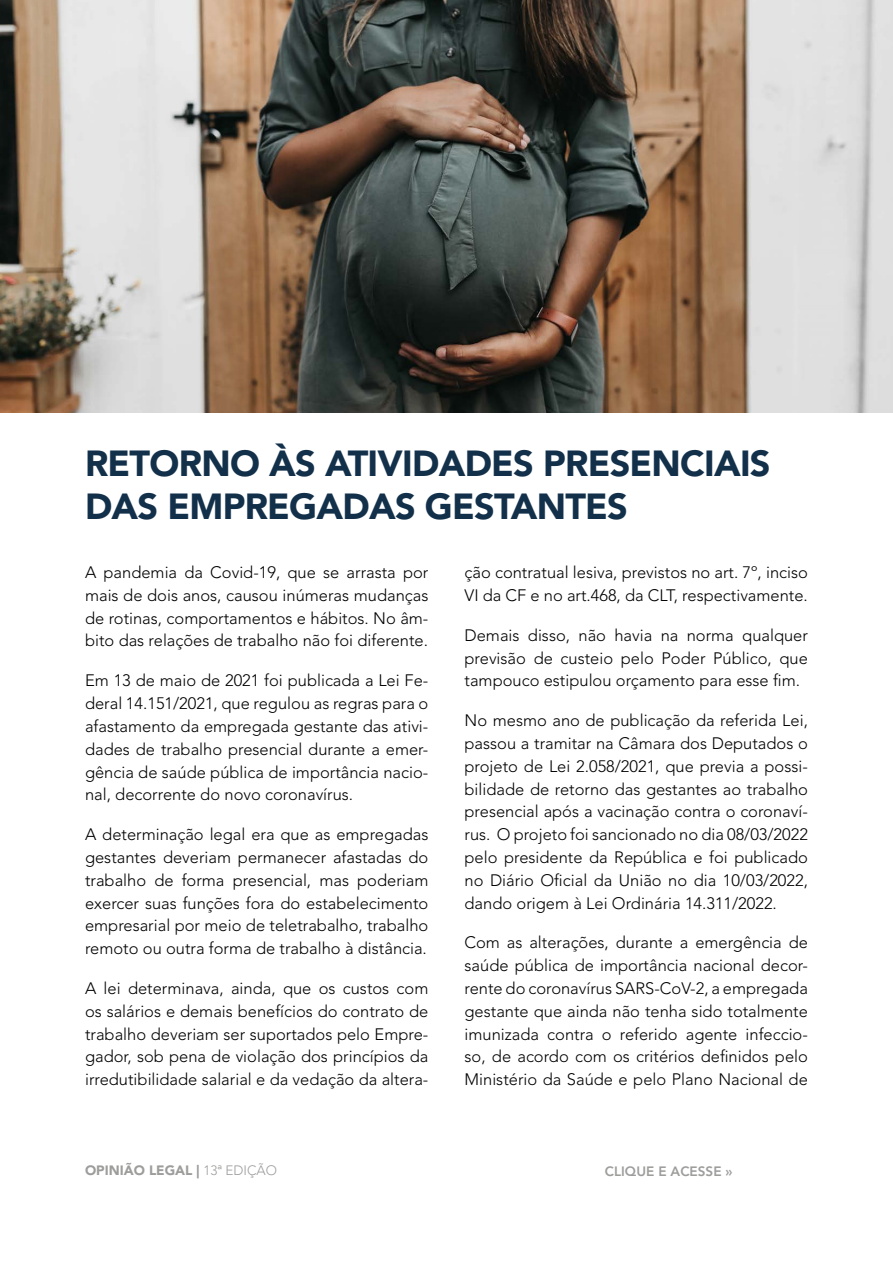
<style>
.page{position:relative;width:893px;height:1263px;background:#fff}
.page>*{position:absolute;margin:0;border:0;box-sizing:border-box;transform-origin:0 0}
.t1{font:900 36px/43.2px "Avenir LT Std";letter-spacing:-.02em;color:#12304a}
.t2{font:300 16.5px/22.8px "Avenir LT Std";color:#000;text-align:justify}
.t3{font:900 13.5px "Avenir LT Std";color:#9d9d9c}
.t4{font:800 13.5px "Avenir LT Std";color:#9d9d9c}
.s1{font-weight:300}
</style>
<div class="page">
<img style="left:0;top:0;width:893px;height:412px">
<h1 class="t1" style="left:85px;top:442px;width:687px">RETORNO ÀS ATIVIDADES PRESENCIAIS<br>DAS EMPREGADAS GESTANTES</h1>
<p class="t2" style="left:85px;top:561px;width:345px">A pandemia da Covid-19, que se arrasta por mais de dois anos, causou inúmeras mudanças de rotinas, comportamentos e hábitos. No âm&shy;bito das relações de trabalho não foi diferente.</p>
<p class="t2" style="left:85px;top:669px;width:345px">Em 13 de maio de 2021 foi publicada a Lei Fe&shy;deral 14.151/2021, que regulou as regras para o afastamento da empregada gestante das ativi&shy;dades de trabalho presencial durante a emer&shy;gência de saúde pública de importância nacio&shy;nal, decorrente do novo coronavírus.</p>
<p class="t2" style="left:85px;top:823px;width:345px">A determinação legal era que as empregadas gestantes deveriam permanecer afastadas do trabalho de forma presencial, mas poderiam exercer suas funções fora do estabelecimento empresarial por meio de teletrabalho, trabalho remoto ou outra forma de trabalho à distância.</p>
<p class="t2" style="left:85px;top:977px;width:345px">A lei determinava, ainda, que os custos com os salários e demais benefícios do contrato de trabalho deveriam ser suportados pelo Empre&shy;gador, sob pena de violação dos princípios da irredutibilidade salarial e da vedação da altera-</p>
<p class="t2" style="left:465px;top:561px;width:345px">ção contratual lesiva, previstos no art. 7º, inciso<br>VI da CF e no art.468, da CLT, respectivamente.</p>
<p class="t2" style="left:465px;top:624px;width:345px">Demais disso, não havia na norma qualquer previsão de custeio pelo Poder Público, que tampouco estipulou orçamento para esse fim.</p>
<p class="t2" style="left:465px;top:709px;width:345px">No mesmo ano de publicação da referida Lei, passou a tramitar na Câmara dos Deputados o projeto de Lei 2.058/2021, que previa a possi&shy;bilidade de retorno das gestantes ao trabalho presencial após a vacinação contra o coronaví&shy;rus. O projeto foi sancionado no dia 08/03/2022 pelo presidente da República e foi publicado no Diário Oficial da União no dia 10/03/2022, dando origem à Lei Ordinária 14.311/2022.</p>
<p class="t2" style="left:465px;top:931px;width:345px">Com as alterações, durante a emergência de saúde pública de importância nacional decor&shy;rente do coronavírus SARS-CoV-2, a empregada gestante que ainda não tenha sido totalmente imunizada contra o referido agente infeccio&shy;so, de acordo com os critérios definidos pelo Ministério da Saúde e pelo Plano Nacional de</p>
<p class="t3" style="left:85px;top:1162px;width:194px">OPINIÃO LEGAL | <span class="s1">13a EDIÇÃO</span></p>
<p class="t4" style="left:605px;top:1164px;width:129px">CLIQUE E ACESSE »</p>
</div>
